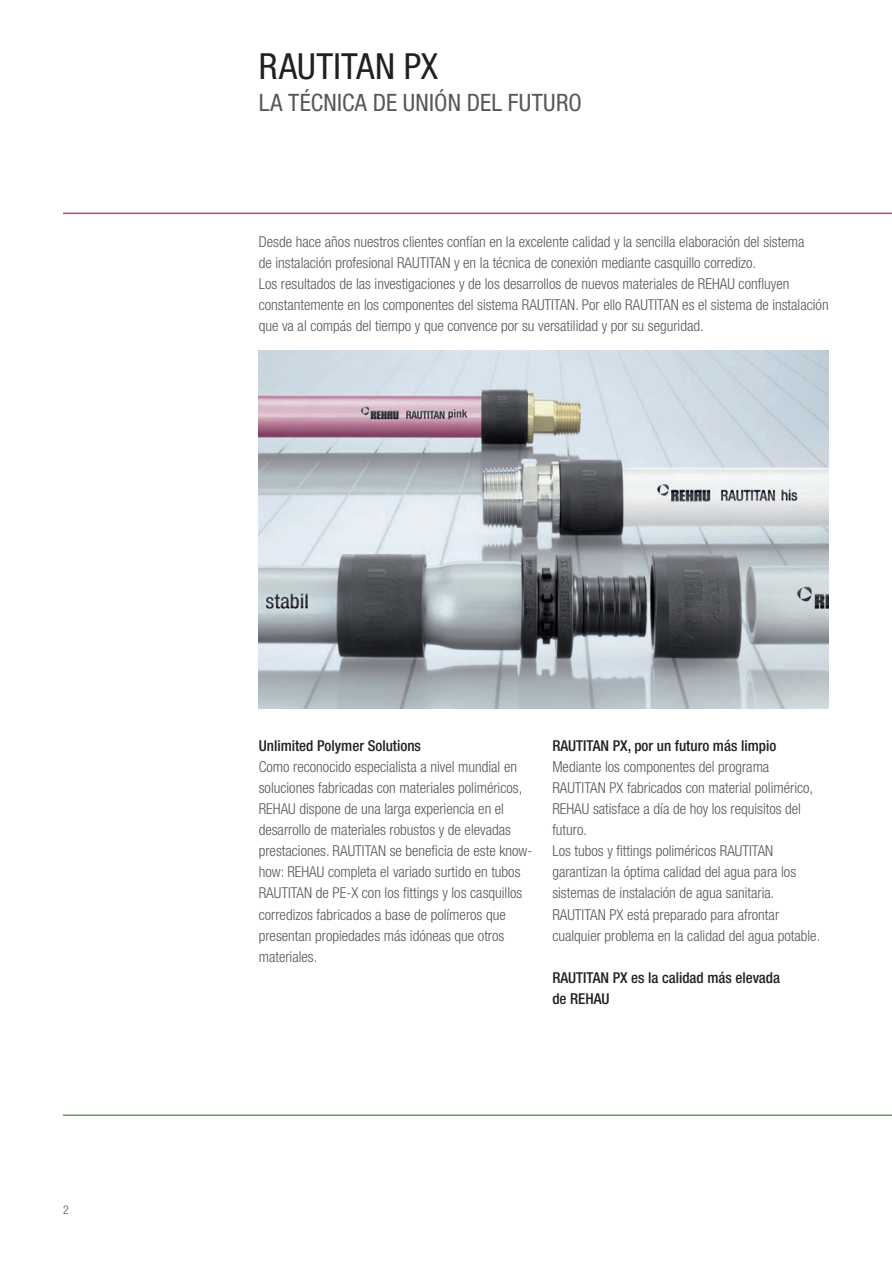
<style>
.page{position:relative;width:892px;height:1264px;background:#fff}
.page>*{position:absolute;margin:0;border:0;box-sizing:border-box;transform-origin:0 0}
.t1{font:condensed 36px "Helvetica Neue LT Com";letter-spacing:.01em;color:#231f20}
.t2{font:condensed 24px "Helvetica Neue LT Com";letter-spacing:.01em;color:#57585a}
.t3{font:300 condensed 15px/21px "Helvetica Neue LT Com";color:#57585a}
.t4{font:500 condensed 15px/21px "Helvetica Neue LT Com";color:#231f20}
.t5{font:300 condensed 12px "Helvetica Neue LT Com";color:#57585a}
</style>
<div class="page">
<hr style="left:63px;top:212px;width:828px;height:2px;background:#d13c76">
<hr style="left:63px;top:1114px;width:828px;height:1px;background:#689666">
<img style="left:259px;top:351px;width:569px;height:357px">
<p class="t5" style="left:63px;top:1204px;width:7px">2</p>
<h1 class="t1" style="left:259px;top:53px;width:181px">RAUTITAN PX</h1>
<h2 class="t2" style="left:259px;top:93px;width:324px">LA TÉCNICA DE UNIÓN DEL FUTURO</h2>
<p class="t3" style="left:259px;top:233px;width:571px">Desde hace años nuestros clientes confían en la excelente calidad y la sencilla elaboración del sistema<br>de instalación profesional RAUTITAN y en la técnica de conexión mediante casquillo corredizo.<br>Los resultados de las investigaciones y de los desarrollos de nuevos materiales de REHAU confluyen constantemente en los componentes del sistema RAUTITAN. Por ello RAUTITAN es el sistema de instalación que va al compás del tiempo y que convence por su versatilidad y por su seguridad.</p>
<p class="t4" style="left:259px;top:737px;width:164px">Unlimited Polymer Solutions</p>
<p class="t3" style="left:259px;top:758px;width:275px">Como reconocido especialista a nivel mundial en soluciones fabricadas con materiales poliméricos, REHAU dispone de una larga experiencia en el desarrollo de materiales robustos y de elevadas prestaciones. RAUTITAN se beneficia de este know&shy;how: REHAU completa el variado surtido en tubos RAUTITAN de PE-X con los fittings y los casquillos corredizos fabricados a base de polímeros que presentan propiedades más idóneas que otros materiales.</p>
<p class="t4" style="left:552px;top:737px;width:225px">RAUTITAN PX, por un futuro más limpio</p>
<p class="t3" style="left:552px;top:758px;width:269px">Mediante los componentes del programa RAUTITAN PX fabricados con material polimérico, REHAU satisface a día de hoy los requisitos del futuro.<br>Los tubos y fittings poliméricos RAUTITAN garantizan la óptima calidad del agua para los sistemas de instalación de agua sanitaria.<br>RAUTITAN PX está preparado para afrontar cualquier problema en la calidad del agua potable.</p>
<p class="t4" style="left:552px;top:968px;width:229px">RAUTITAN PX es la calidad más elevada de REHAU</p>
</div>
